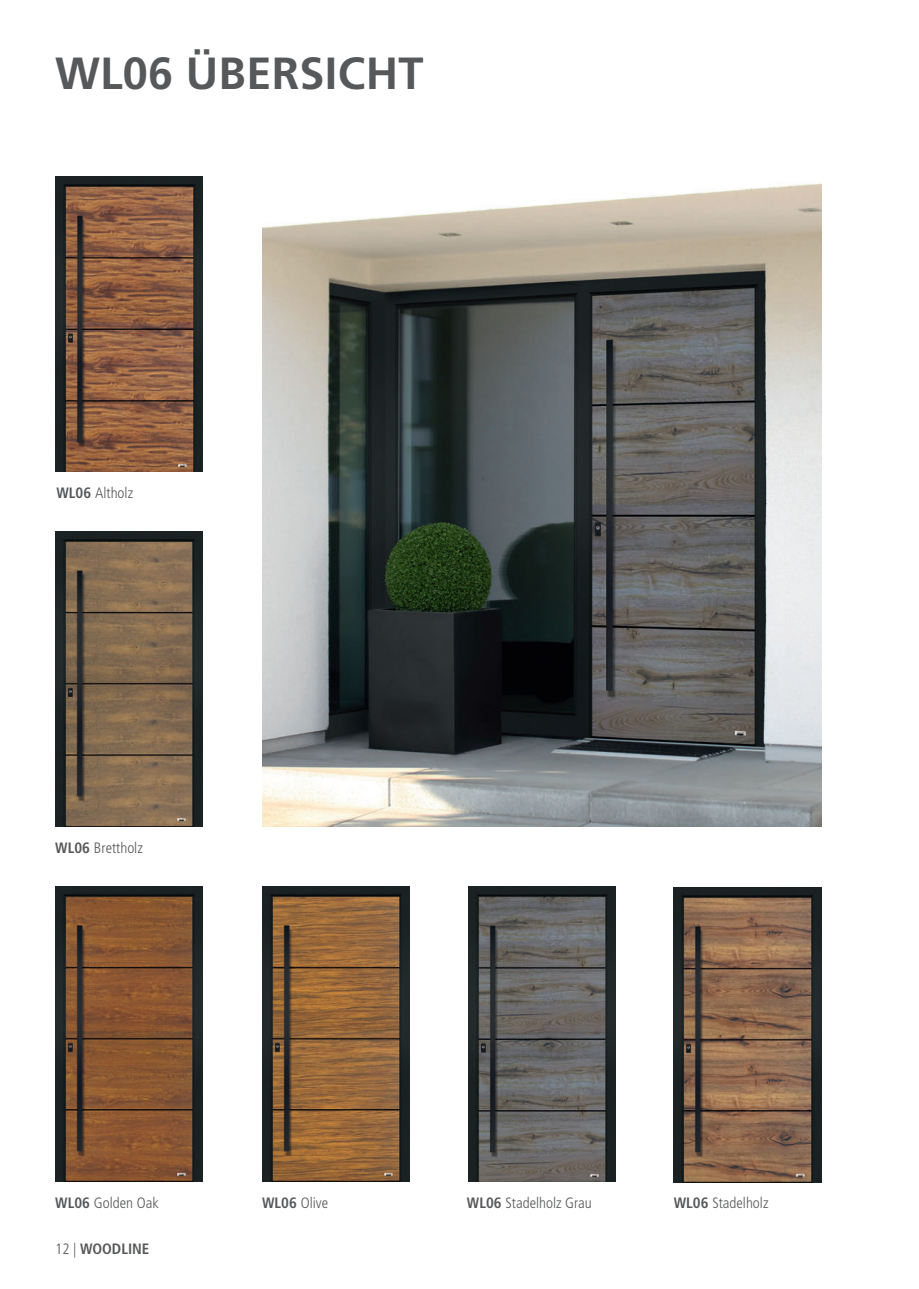
<style>
.page{position:relative;width:919px;height:1289px;background:#fff}
.page>*{position:absolute;margin:0;border:0;box-sizing:border-box;transform-origin:0 0}
.t1{font:700 45px "Frutiger LT Std";letter-spacing:.005em;color:#57585a}
.t2{font:300 condensed 15px "Frutiger LT Std";color:#57585a}
.t3{font:700 condensed 15px "Frutiger LT Std";color:#57585a}
.s1{font-weight:700}
.s2{font-weight:300}
</style>
<div class="page">
<img style="left:262px;top:183px;width:559px;height:643px">
<img style="left:468px;top:886px;width:147px;height:295px">
<img style="left:55px;top:886px;width:148px;height:295px">
<img style="left:673px;top:887px;width:148px;height:294px">
<img style="left:262px;top:886px;width:147px;height:295px">
<img style="left:55px;top:177px;width:148px;height:294px">
<img style="left:55px;top:531px;width:148px;height:295px">
<h1 class="t1" style="left:55px;top:47px;width:370px">WL06 ÜBERSICHT</h1>
<p class="t2" style="left:56px;top:484px;width:78px"><span class="s1">WL06</span> Altholz</p>
<p class="t2" style="left:55px;top:839px;width:89px"><span class="s1">WL06</span> Brettholz</p>
<p class="t2" style="left:55px;top:1194px;width:105px"><span class="s1">WL06</span> Golden Oak</p>
<p class="t2" style="left:262px;top:1194px;width:67px"><span class="s1">WL06</span> Olive</p>
<p class="t2" style="left:467px;top:1194px;width:126px"><span class="s1">WL06</span> Stadelholz Grau</p>
<p class="t2" style="left:673px;top:1194px;width:96px"><span class="s1">WL06</span> Stadelholz</p>
<p class="t3" style="left:55px;top:1240px;width:96px"><span class="s2">12 |</span> WOODLINE</p>
</div>
